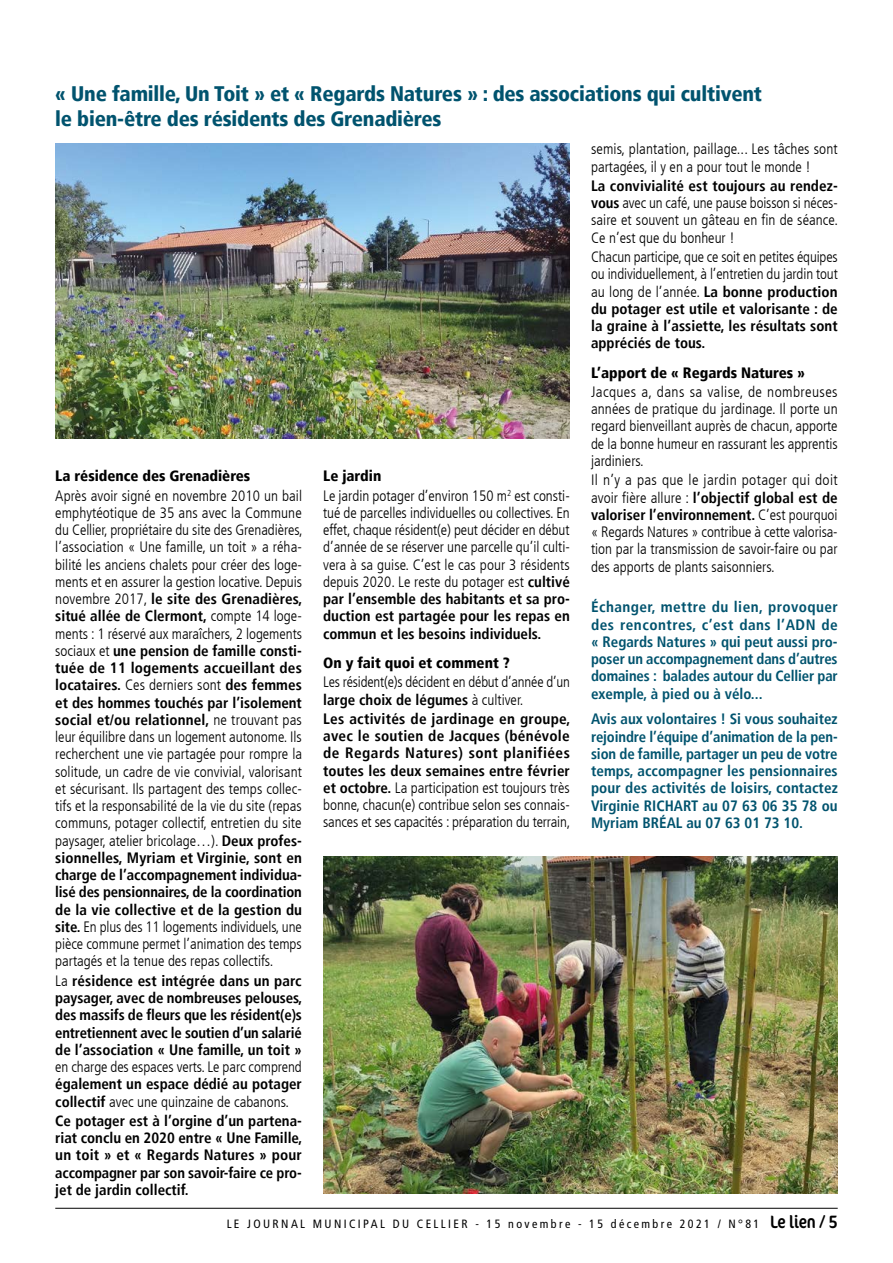
<style>
.page{position:relative;width:893px;height:1263px;background:#fff}
.page>*{position:absolute;margin:0;border:0;box-sizing:border-box;transform-origin:0 0}
.t1{font:900 condensed 21px/25.5px "Frutiger LT";letter-spacing:-.01em;color:#00536e}
.t2{font:300 condensed 15px/17.2px "Frutiger LT";color:#000;text-align:justify}
.t3{font:700 condensed 15px/17.2px "Frutiger LT";color:#000;text-align:justify}
.t4{font:700 condensed 15px/17.2px "Frutiger LT";color:#00536e;text-align:justify}
.t5{font:900 condensed 15px "Frutiger LT";color:#000}
.t6{font:condensed 12px "Frutiger LT";letter-spacing:.2em;color:#000}
.s1{font-weight:700}
.s2{font-weight:300}
.s3{font-weight:900}
.s4{font-family:"Cocon Pro";font-size:18px}
</style>
<div class="page">
<hr style="left:55px;top:1208px;width:783px;height:1px;background:#000">
<img style="left:55px;top:143px;width:515px;height:296px">
<img style="left:323px;top:857px;width:515px;height:337px">
<h1 class="t1" style="left:55px;top:81px;width:708px">« Une famille, Un Toit » et « Regards Natures » : des associations qui cultivent le bien-être des résidents des Grenadières</h1>
<p class="t5" style="left:55px;top:467px;width:197px">La résidence des Grenadières</p>
<p class="t2" style="left:55px;top:487px;width:249px">Après avoir signé en novembre 2010 un bail emphytéotique de 35 ans avec la Commune du Cellier, propriétaire du site des Grenadières, l’association « Une famille, un toit » a réha&shy;bilité les anciens chalets pour créer des loge&shy;ments et en assurer la gestion locative. Depuis novembre 2017, <span class="s1">le site des Grenadières, situé allée de Clermont,</span> compte 14 loge&shy;ments : 1 réservé aux maraîchers, 2 logements sociaux et <span class="s1">une pension de famille consti&shy;tuée de 11 logements accueillant des locataires.</span> Ces derniers sont <span class="s1">des femmes et des hommes touchés par l’isolement social et/ou relationnel,</span> ne trouvant pas leur équilibre dans un logement autonome. Ils recherchent une vie partagée pour rompre la solitude, un cadre de vie convivial, valorisant et sécurisant. Ils partagent des temps collec&shy;tifs et la responsabilité de la vie du site (repas communs, potager collectif, entretien du site paysager, atelier bricolage…). <span class="s1">Deux profes&shy;sionnelles, Myriam et Virginie, sont en charge de l’accompagnement individua&shy;lisé des pensionnaires, de la coordination de la vie collective et de la gestion du site.</span> En plus des 11 logements individuels, une pièce commune permet l’animation des temps partagés et la tenue des repas collectifs.</p>
<p class="t3" style="left:55px;top:972px;width:249px"><span class="s2">La</span> résidence est intégrée dans un parc paysager, avec de nombreuses pelouses, des massifs de fleurs que les résident(e)s entretiennent avec le soutien d’un salarié de l’association « Une famille, un toit »</p>
<p class="t2" style="left:55px;top:1058px;width:248px">en charge des espaces verts. Le parc comprend</p>
<p class="t3" style="left:55px;top:1075px;width:248px">également un espace dédié au potager collectif <span class="s2">avec une quinzaine de cabanons.</span></p>
<p class="t3" style="left:55px;top:1112px;width:249px">Ce potager est à l’orgine d’un partena&shy;riat conclu en 2020 entre « Une Famille, un toit » et « Regards Natures » pour accompagner par son savoir-faire ce pro&shy;jet de jardin collectif.</p>
<p class="t2" style="left:323px;top:467px;width:248px;line-height:19.4px"><span class="s3">Le jardin<br></span>Le jardin potager d’environ 150 m<sup>2</sup> est consti-</p>
<p class="t2" style="left:323px;top:504px;width:248px">tué de parcelles individuelles ou collectives. En effet, chaque résident(e) peut décider en début d’année de se réserver une parcelle qu’il culti&shy;vera à sa guise. C’est le cas pour 3 résidents depuis 2020. Le reste du potager est <span class="s1">cultivé par l’ensemble des habitants et sa pro&shy;duction est partagée pour les repas en commun et les besoins individuels.</span></p>
<p class="t5" style="left:323px;top:654px;width:188px">On y fait quoi et comment ?</p>
<p class="t2" style="left:323px;top:674px;width:248px">Les résident(e)s décident en début d’année d’un <span class="s1">large choix de légumes</span> à cultiver.</p>
<p class="t3" style="left:323px;top:710px;width:249px">Les activités de jardinage en groupe, avec le soutien de Jacques (bénévole de Regards Natures) sont planifiées toutes les deux semaines entre février et octobre. <span class="s2">La participation est toujours très bonne, chacun(e) contribue selon ses connais&shy;sances et ses capacités : préparation du terrain,</span></p>
<p class="t2" style="left:591px;top:141px;width:248px">semis, plantation, paillage... Les tâches sont partagées, il y en a pour tout le monde !</p>
<p class="t2" style="left:591px;top:177px;width:249px"><span class="s1">La convivialité est toujours au rendez&shy;vous</span> avec un café, une pause boisson si néces&shy;saire et souvent un gâteau en fin de séance.<br>Ce n’est que du bonheur !</p>
<p class="t3" style="left:591px;top:248px;width:248px"><span class="s2">Chacun participe, que ce soit en petites équipes ou individuellement, à l’entretien du jardin tout au long de l’année.</span> La bonne production du potager est utile et valorisante : de la graine à l’assiette, les résultats sont appréciés de tous.</p>
<p class="t5" style="left:591px;top:363px;width:215px">L’apport de « Regards Natures »</p>
<p class="t2" style="left:591px;top:383px;width:248px">Jacques a, dans sa valise, de nombreuses années de pratique du jardinage. Il porte un regard bienveillant auprès de chacun, apporte de la bonne humeur en rassurant les apprentis jardiniers.</p>
<p class="t2" style="left:591px;top:472px;width:248px">Il n’y a pas que le jardin potager qui doit avoir fière allure : <span class="s1">l’objectif global est de valoriser l’environnement.</span> C’est pourquoi « Regards Natures » contribue à cette valorisa&shy;tion par la transmission de savoir-faire ou par des apports de plants saisonniers.</p>
<p class="t4" style="left:591px;top:599px;width:248px">Échanger, mettre du lien, provoquer des rencontres, c’est dans l’ADN de « Regards Natures » qui peut aussi pro&shy;poser un accompagnement dans d’autres domaines : balades autour du Cellier par exemple, à pied ou à vélo...</p>
<p class="t4" style="left:591px;top:711px;width:248px">Avis aux volontaires ! Si vous souhaitez rejoindre l’équipe d’animation de la pen&shy;sion de famille, partager un peu de votre temps, accompagner les pensionnaires pour des activités de loisirs, contactez Virginie RICHART au 07 63 06 35 78 ou Myriam BRÉAL au 07 63 01 73 10.</p>
<p class="t6" style="left:227px;top:1216px;width:612px">LE JOURNAL MUNICIPAL DU CELLIER - 15 novembre - 15 décembre 2021 / N°81 <span class="s4">Le lien / 5</span></p>
</div>
